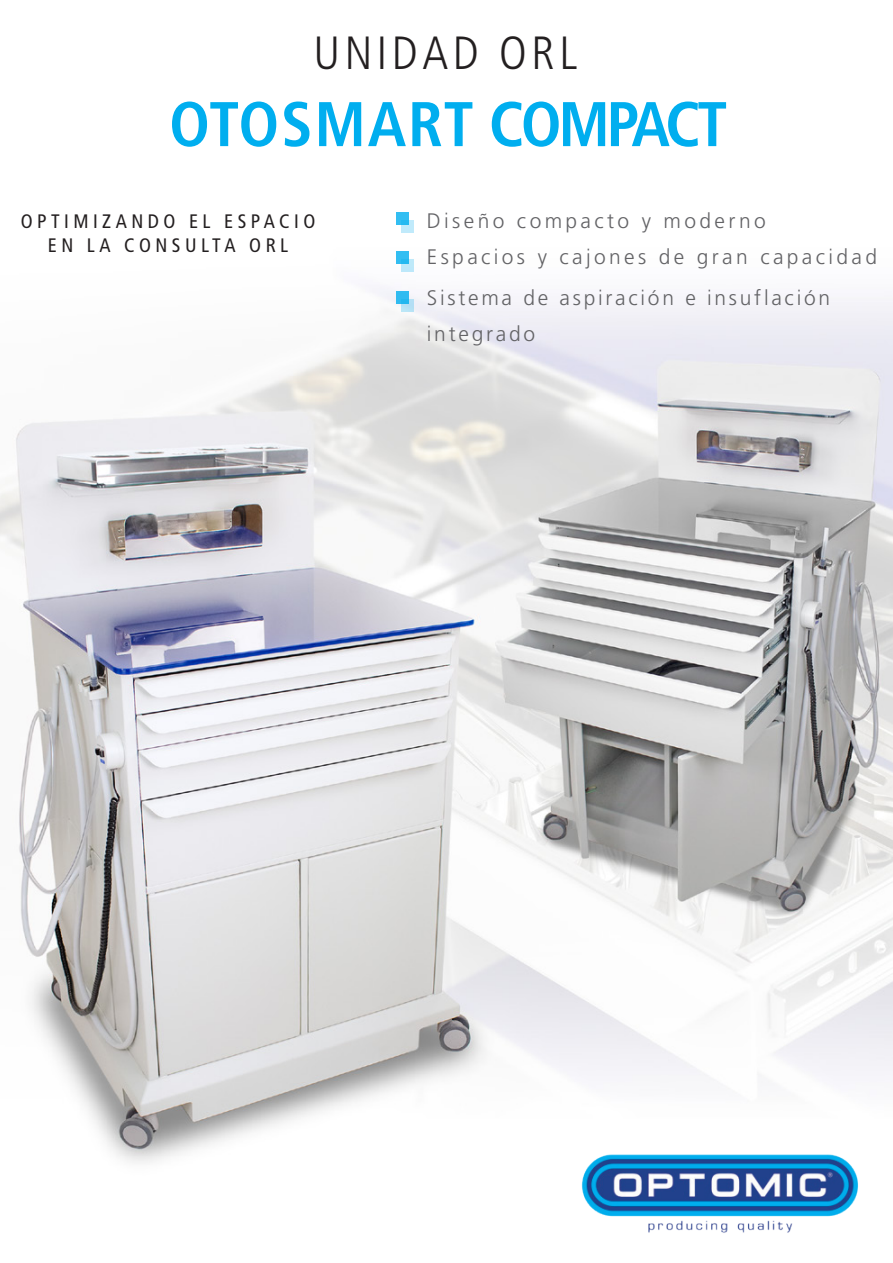
<style>
.page{position:relative;width:893px;height:1263px;background:#fff}
.page>*{position:absolute;margin:0;border:0;box-sizing:border-box;transform-origin:0 0}
.t1{font:700 condensed 63px "Frutiger LT Std";letter-spacing:-.015em;color:#00aeef}
.t2{font:300 condensed 46.5px "Frutiger LT Std";letter-spacing:.1em;color:#231f20}
.t3{font:300 21px "Frutiger LT Std";letter-spacing:.16em;color:#636366}
.t4{font:300 21px "Frutiger LT Std";letter-spacing:.13em;color:#636366}
.t5{font:condensed 19.5px "Frutiger LT Std";letter-spacing:.23em;color:#231f20}
</style>
<div class="page">
<img style="left:0;top:212px;width:893px;height:951px">
<div style="left:396px;top:213px;width:12px;height:12px;background:#33bef2"></div>
<svg style="left:401px;top:220px;width:13px;height:12px"></svg>
<div style="left:396px;top:252px;width:12px;height:12px;background:#32bef2"></div>
<svg style="left:401px;top:259px;width:13px;height:12px"></svg>
<div style="left:396px;top:292px;width:12px;height:12px;background:#30bbf0"></div>
<svg style="left:401px;top:299px;width:13px;height:12px"></svg>
<img style="left:575px;top:1148px;width:291px;height:85px">
<p class="t2" style="left:313px;top:26px;width:266px">UNIDAD ORL</p>
<p class="t1" style="left:169px;top:87px;width:560px">OTOSMART COMPACT</p>
<p class="t5" style="left:21px;top:210px;width:296px">OPTIMIZANDO EL ESPACIO</p>
<p class="t5" style="left:48px;top:233px;width:242px">EN LA CONSULTA ORL</p>
<p class="t3" style="left:427px;top:209px;width:340px">Diseño compacto y moderno</p>
<p class="t3" style="left:427px;top:245px;width:452px">Espacios y cajones de gran capacidad</p>
<p class="t4" style="left:427px;top:286px;width:405px">Sistema de aspiración e insuflación</p>
<p class="t4" style="left:427px;top:322px;width:110px">integrado</p>
</div>
